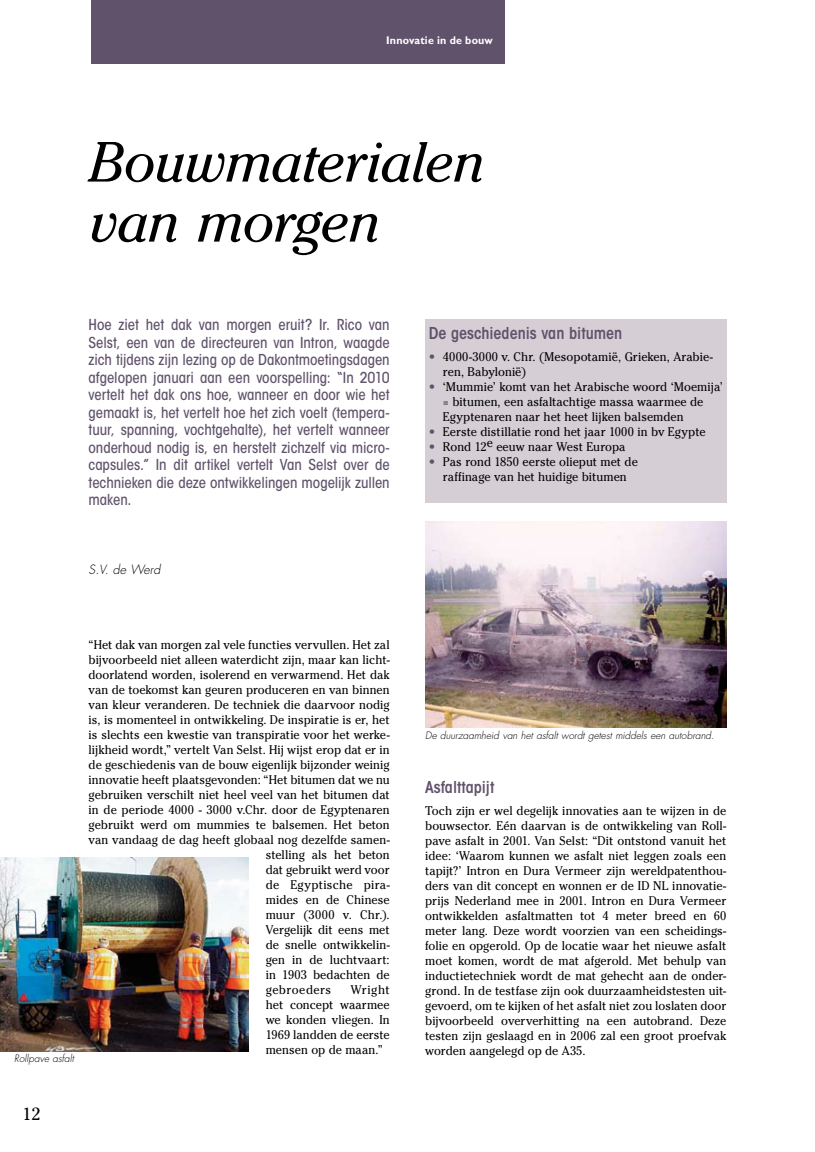
<style>
.page{position:relative;width:815px;height:1152px;background:#fff}
.page>*{position:absolute;margin:0;border:0;box-sizing:border-box;transform-origin:0 0}
.t1{font:italic 56.25px/60px "Cheltenham Std";letter-spacing:-.015em;color:#000}
.t2{font:17.5px "Cheltenham Std";color:#000}
.t3{font:600 condensed 16.25px "ITC Avant Garde Std";color:#60526b}
.t4{font:500 condensed 15px/17.5px "ITC Avant Garde Std";letter-spacing:-.005em;color:#60526b;text-align:justify}
.t5{font:12.5px/15px "Cheltenham Std";letter-spacing:.005em;color:#000;text-align:justify;scale:.95 1}
.t6{font:italic 300 12.5px "Futura Std";color:#000}
.t7{font:12.5px "Cheltenham Std";letter-spacing:.04em;color:#000;scale:.95 1}
.t8{font:12.5px/15px "Cheltenham Std";color:#60526b;text-align:justify}
.t9{font:700 11.25px "Gill Sans Std";letter-spacing:.015em;color:#fff;scale:.95 1}
.t10{font:italic 300 10px "Futura Std";color:#000}
</style>
<div class="page">
<div style="left:91px;top:0;width:414px;height:64px;background:#60526b"></div>
<img style="left:425px;top:522px;width:301px;height:205px">
<img style="left:0;top:857px;width:248px;height:194px">
<div style="left:425px;top:319px;width:301px;height:183px;background:#d5ced4"></div>
<p class="t9" style="left:386px;top:34px;width:114px">Innovatie in de bouw</p>
<h1 class="t1" style="left:89px;top:132px;width:397px">Bouwmaterialen van morgen</h1>
<p class="t4" style="left:89px;top:316px;width:303px">Hoe ziet het dak van morgen eruit? Ir. Rico van Selst, een van de directeuren van Intron, waagde zich tijdens zijn lezing op de Dakontmoetingsdagen afgelopen januari aan een voorspelling: “In 2010 vertelt het dak ons hoe, wanneer en door wie het gemaakt is, het vertelt hoe het zich voelt (tempera&shy;tuur, spanning, vochtgehalte), het vertelt wanneer onderhoud nodig is, en herstelt zichzelf via micro&shy;capsules.” In dit artikel vertelt Van Selst over de technieken die deze ontwikkelingen mogelijk zullen maken.</p>
<p class="t6" style="left:89px;top:562px;width:73px">S.V. de Werd</p>
<h3 class="t3" style="left:429px;top:323px;width:195px">De geschiedenis van bitumen</h3>
<p class="t5" style="left:443px;top:350px;width:296px;text-align:left">4000-3000 v. Chr. (Mesopotamië, Grieken, Arabie&shy;ren, Babylonië)<br>‘Mummie’ komt van het Arabische woord ‘Moemija’ = bitumen, een asfaltachtige massa waarmee de Egyptenaren naar het heet lijken balsemden<br>Eerste distillatie rond het jaar 1000 in bv Egypte Rond 12e eeuw naar West Europa<br>Pas rond 1850 eerste olieput met de<br>raffinage van het huidige bitumen</p>
<p class="t8" style="left:429px;top:350px;width:8px">•</p>
<p class="t8" style="left:429px;top:380px;width:8px">•</p>
<p class="t8" style="left:429px;top:425px;width:8px">• • •</p>
<p class="t10" style="left:14px;top:1051px;width:61px">Rollpave asfalt</p>
<p class="t5" style="left:89px;top:637px;width:319px">“Het dak van morgen zal vele functies vervullen. Het zal</p>
<p class="t5" style="left:89px;top:652px;width:319px">bijvoorbeeld niet alleen waterdicht zijn, maar kan licht-</p>
<p class="t5" style="left:89px;top:667px;width:319px">doorlatend worden, isolerend en verwarmend. Het dak</p>
<p class="t5" style="left:89px;top:682px;width:319px">van de toekomst kan geuren produceren en van binnen</p>
<p class="t5" style="left:89px;top:697px;width:318px">van kleur veranderen. De techniek die daarvoor nodig</p>
<p class="t5" style="left:89px;top:712px;width:318px">is, is momenteel in ontwikkeling. De inspiratie is er, het</p>
<p class="t5" style="left:89px;top:727px;width:319px">is slechts een kwestie van transpiratie voor het werke-</p>
<p class="t5" style="left:89px;top:742px;width:318px">lijkheid wordt,” vertelt Van Selst. Hij wijst erop dat er in</p>
<p class="t5" style="left:89px;top:757px;width:318px">de geschiedenis van de bouw eigenlijk bijzonder weinig</p>
<p class="t5" style="left:89px;top:772px;width:319px">innovatie heeft plaatsgevonden: “Het bitumen dat we nu</p>
<p class="t5" style="left:89px;top:787px;width:319px">gebruiken verschilt niet heel veel van het bitumen dat</p>
<p class="t5" style="left:89px;top:802px;width:318px">in de periode 4000 - 3000 v.Chr. door de Egyptenaren</p>
<p class="t5" style="left:89px;top:817px;width:318px">gebruikt werd om mummies te balsemen. Het beton</p>
<p class="t5" style="left:89px;top:832px;width:319px">van vandaag de dag heeft globaal nog dezelfde samen-</p>
<p class="t5" style="left:266px;top:847px;width:132px">stelling als het beton</p>
<p class="t5" style="left:266px;top:862px;width:132px">dat gebruikt werd voor</p>
<p class="t5" style="left:266px;top:877px;width:132px">de Egyptische pira-</p>
<p class="t5" style="left:266px;top:892px;width:132px">mides en de Chinese</p>
<p class="t5" style="left:266px;top:907px;width:132px">muur (3000 v. Chr.).</p>
<p class="t5" style="left:266px;top:922px;width:132px">Vergelijk dit eens met</p>
<p class="t5" style="left:266px;top:937px;width:132px">de snelle ontwikkelin-</p>
<p class="t5" style="left:266px;top:952px;width:132px">gen in de luchtvaart:</p>
<p class="t5" style="left:266px;top:967px;width:132px">in 1903 bedachten de</p>
<p class="t7" style="left:266px;top:982px;width:71px">gebroeders</p>
<p class="t5" style="left:266px;top:982px;width:132px;text-indent:85px">Wright het concept waarmee we konden vliegen. In 1969 landden de eerste mensen op de maan.”</p>
<h2 class="t2" style="left:23px;top:1103px;width:20px">12</h2>
<p class="t10" style="left:425px;top:729px;width:291px">De duurzaamheid van het asfalt wordt getest middels een autobrand.</p>
<h3 class="t3" style="left:425px;top:777px;width:71px">Asfalttapijt</h3>
<p class="t5" style="left:425px;top:803px;width:319px">Toch zijn er wel degelijk innovaties aan te wijzen in de bouwsector. Eén daarvan is de ontwikkeling van Roll&shy;pave asfalt in 2001. Van Selst: “Dit ontstond vanuit het idee: ‘Waarom kunnen we asfalt niet leggen zoals een tapijt?’ Intron en Dura Vermeer zijn wereldpatenthou&shy;ders van dit concept en wonnen er de ID NL innovatie&shy;prijs Nederland mee in 2001. Intron en Dura Vermeer ontwikkelden asfaltmatten tot 4 meter breed en 60 meter lang. Deze wordt voorzien van een scheidings&shy;folie en opgerold. Op de locatie waar het nieuwe asfalt moet komen, wordt de mat afgerold. Met behulp van inductietechniek wordt de mat gehecht aan de onder&shy;grond. In de testfase zijn ook duurzaamheidstesten uit&shy;gevoerd, om te kijken of het asfalt niet zou loslaten door bijvoorbeeld oververhitting na een autobrand. Deze testen zijn geslaagd en in 2006 zal een groot proefvak worden aangelegd op de A35.</p>
</div>
